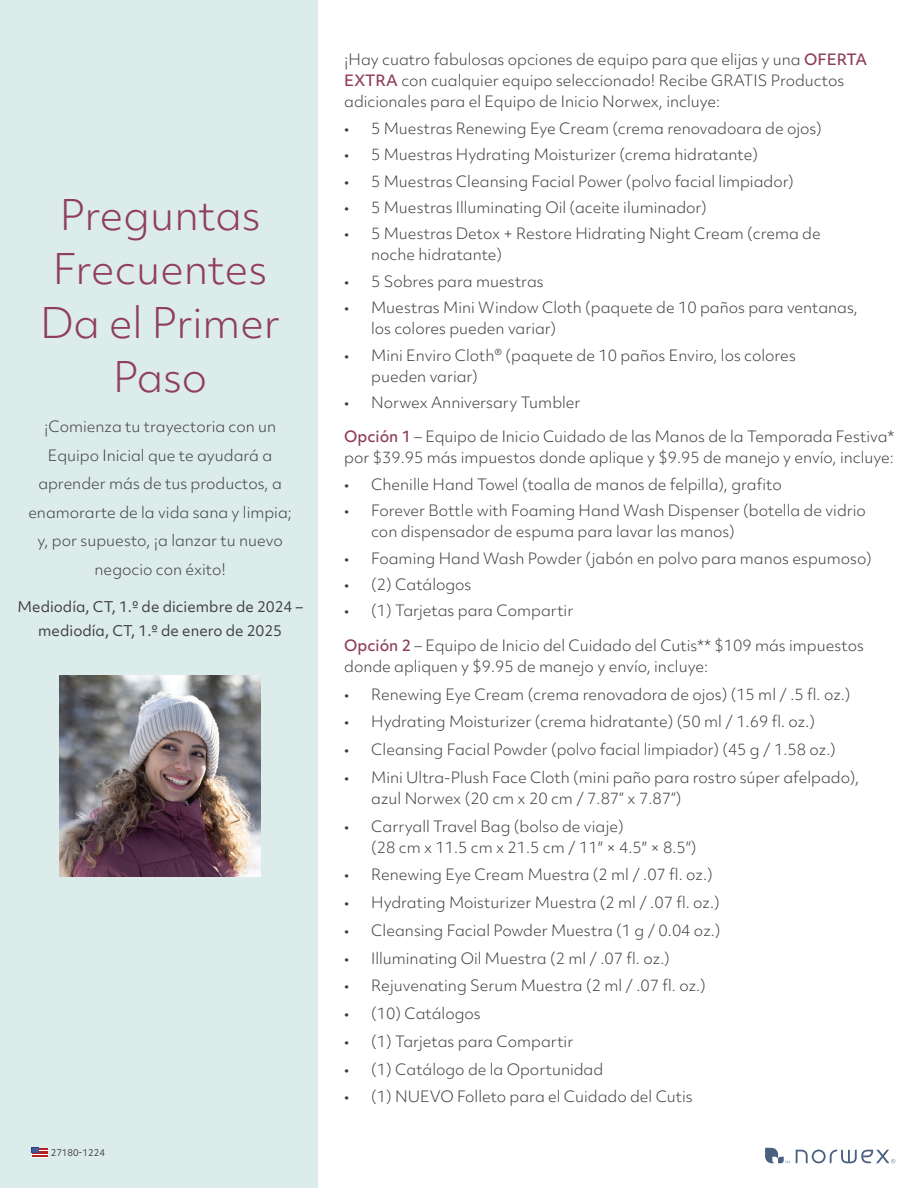
<style>
.page{position:relative;width:918px;height:1188px;background:#fff}
.page>*{position:absolute;margin:0;border:0;box-sizing:border-box;transform-origin:0 0}
.t1{font:300 40.5px/54px "Objektiv Mk 2";color:#8f3f58;text-align:center}
.t2{font:300 15px/21px "Objektiv Mk 2";color:#413f41}
.t3{font:14.25px/24px "Objektiv Mk 2";color:#413f41;text-align:center}
.t4{font:9px "Objektiv Mk 2";color:#413f41}
.s1{font-weight:500;color:#8f3f58}
</style>
<div class="page">
<div style="left:0;top:0;width:317px;height:1188px;background:#dcecea"></div>
<svg style="left:32px;top:1148px;width:15px;height:10px"></svg>
<svg style="left:796px;top:1150px;width:99px;height:13px"></svg>
<svg style="left:765px;top:1148px;width:25px;height:15px"></svg>
<img style="left:60px;top:676px;width:201px;height:201px">
<h1 class="t1" style="left:40px;top:188px;width:241px">Preguntas<br>Frecuentes<br>Da el Primer<br>Paso</h1>
<p class="t2" style="left:28px;top:413px;width:265px;line-height:28.5px;text-align:center">¡Comienza tu trayectoria con un<br>Equipo Inicial que te ayudará a aprender más de tus productos, a enamorarte de la vida sana y limpia; y, por supuesto, ¡a lanzar tu nuevo negocio con éxito!</p>
<p class="t3" style="left:17px;top:594px;width:287px">Mediodía, CT, 1.º de diciembre de 2024 – mediodía, CT, 1.º de enero de 2025</p>
<p class="t4" style="left:51px;top:1146px;width:56px">27180-1224</p>
<p class="t2" style="left:344px;top:49px;width:525px">¡Hay cuatro fabulosas opciones de equipo para que elijas y una <span class="s1">OFERTA<br>EXTRA</span> con cualquier equipo seleccionado! Recibe GRATIS Productos adicionales para el Equipo de Inicio Norwex, incluye:</p>
<p class="t2" style="left:344px;top:118px;width:479px">• 5 Muestras Renewing Eye Cream (crema renovadoara de ojos)</p>
<p class="t2" style="left:344px;top:144px;width:415px">• 5 Muestras Hydrating Moisturizer (crema hidratante)</p>
<p class="t2" style="left:344px;top:170px;width:451px">• 5 Muestras Cleansing Facial Power (polvo facial limpiador)</p>
<p class="t2" style="left:344px;top:197px;width:364px">• 5 Muestras Illuminating Oil (aceite iluminador)</p>
<p class="t2" style="left:371px;top:223px;width:451px;text-indent:-27px">• 5 Muestras Detox + Restore Hidrating Night Cream (crema de noche hidratante)</p>
<p class="t2" style="left:344px;top:271px;width:201px">• 5 Sobres para muestras</p>
<p class="t2" style="left:371px;top:297px;width:488px;text-indent:-27px">• Muestras Mini Window Cloth (paquete de 10 paños para ventanas, los colores pueden variar)</p>
<p class="t2" style="left:371px;top:344px;width:426px;text-indent:-27px">• Mini Enviro Cloth® (paquete de 10 paños Enviro, los colores pueden variar)</p>
<p class="t2" style="left:344px;top:392px;width:238px">• Norwex Anniversary Tumbler</p>
<p class="t2" style="left:344px;top:426px;width:552px"><span class="s1">Opción 1</span> – Equipo de Inicio Cuidado de las Manos de la Temporada Festiva* por $39.95 más impuestos donde aplique y $9.95 de manejo y envío, incluye:</p>
<p class="t2" style="left:344px;top:474px;width:439px">• Chenille Hand Towel (toalla de manos de felpilla), grafito</p>
<p class="t2" style="left:371px;top:500px;width:496px;text-indent:-27px">• Forever Bottle with Foaming Hand Wash Dispenser (botella de vidrio con dispensador de espuma para lavar las manos)</p>
<p class="t2" style="left:344px;top:548px;width:529px">• Foaming Hand Wash Powder (jabón en polvo para manos espumoso)</p>
<p class="t2" style="left:344px;top:574px;width:129px">• (2) Catálogos</p>
<p class="t2" style="left:344px;top:600px;width:231px">• (1) Tarjetas para Compartir</p>
<p class="t2" style="left:344px;top:635px;width:521px"><span class="s1">Opción 2</span> – Equipo de Inicio del Cuidado del Cutis** $109 más impuestos donde apliquen y $9.95 de manejo y envío, incluye:</p>
<p class="t2" style="left:344px;top:684px;width:508px">• Renewing Eye Cream (crema renovadora de ojos) (15 ml / .5 fl. oz.)</p>
<p class="t2" style="left:344px;top:711px;width:472px">• Hydrating Moisturizer (crema hidratante) (50 ml / 1.69 fl. oz.)</p>
<p class="t2" style="left:344px;top:739px;width:493px">• Cleansing Facial Powder (polvo facial limpiador) (45 g / 1.58 oz.)</p>
<p class="t2" style="left:371px;top:767px;width:490px;text-indent:-27px">• Mini Ultra-Plush Face Cloth (mini paño para rostro súper afelpado), azul Norwex (20 cm x 20 cm / 7.87” x 7.87”)</p>
<p class="t2" style="left:371px;top:816px;width:327px;text-indent:-27px">• Carryall Travel Bag (bolso de viaje)<br>(28 cm x 11.5 cm x 21.5 cm / 11″ × 4.5″ × 8.5″)</p>
<p class="t2" style="left:344px;top:864px;width:370px">• Renewing Eye Cream Muestra (2 ml / .07 fl. oz.)</p>
<p class="t2" style="left:344px;top:892px;width:377px">• Hydrating Moisturizer Muestra (2 ml / .07 fl. oz.)</p>
<p class="t2" style="left:344px;top:920px;width:378px">• Cleansing Facial Powder Muestra (1 g / 0.04 oz.)</p>
<p class="t2" style="left:344px;top:948px;width:327px">• Illuminating Oil Muestra (2 ml / .07 fl. oz.)</p>
<p class="t2" style="left:344px;top:975px;width:363px">• Rejuvenating Serum Muestra (2 ml / .07 fl. oz.)</p>
<p class="t2" style="left:344px;top:1003px;width:138px">• (10) Catálogos</p>
<p class="t2" style="left:344px;top:1031px;width:231px">• (1) Tarjetas para Compartir</p>
<p class="t2" style="left:344px;top:1059px;width:261px">• (1) Catálogo de la Oportunidad</p>
<p class="t2" style="left:344px;top:1086px;width:350px">• (1) NUEVO Folleto para el Cuidado del Cutis</p>
</div>
